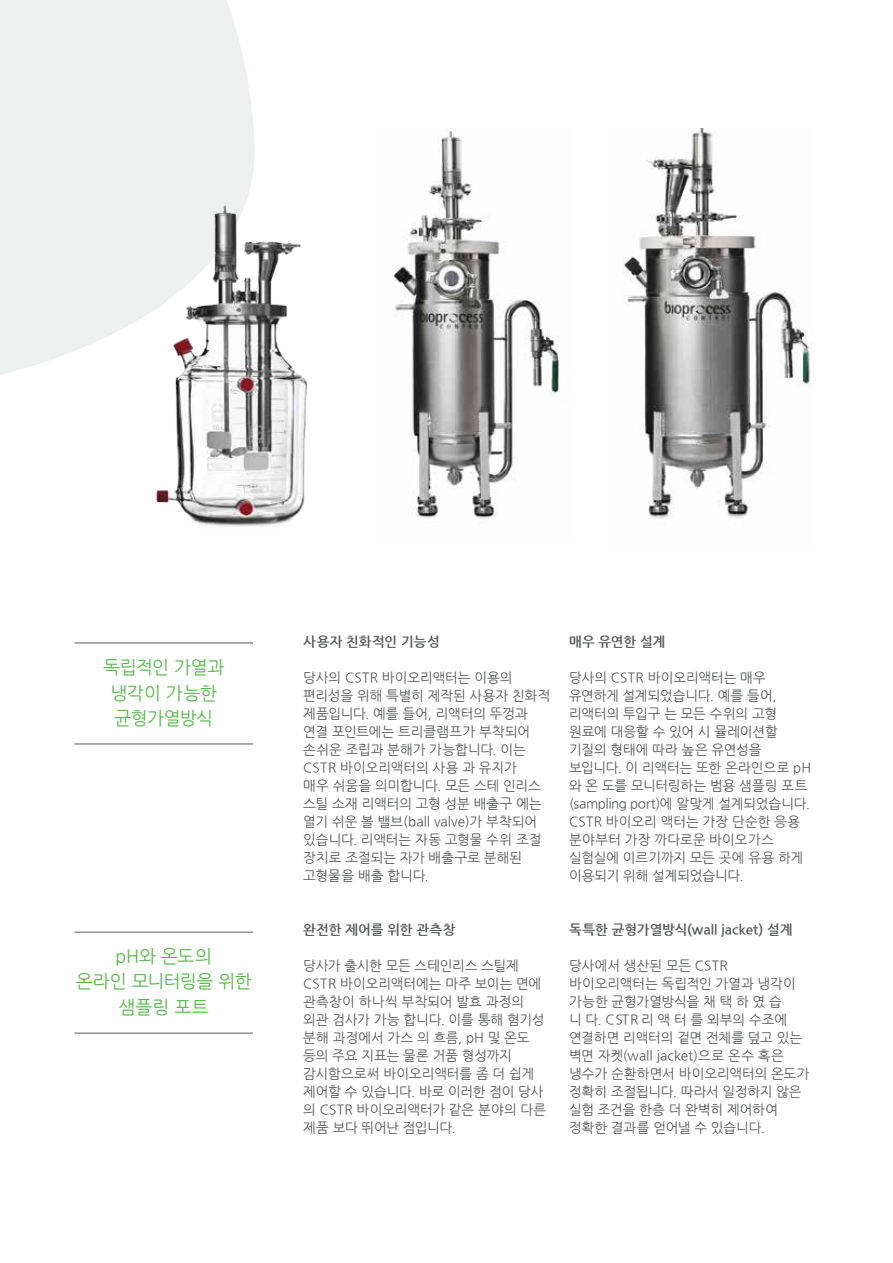
<style>
.page{position:relative;width:893px;height:1263px;background:#fff}
.page>*{position:absolute;margin:0;border:0;box-sizing:border-box;transform-origin:0 0}
.t1{font:18px/25.5px "Nanum Gothic";letter-spacing:-.015em;color:#54b948;text-align:center}
.t2{font:13.5px/18px "Nanum Gothic";color:#58595b}
.t3{font:700 13.5px "Nanum Gothic";letter-spacing:.005em;color:#58595b}
.t4{font:700 13.5px "Nanum Gothic";letter-spacing:.025em;color:#58595b}
</style>
<div class="page">
<svg style="left:0;top:0;width:254px;height:375px;background:#eff0f0"></svg>
<hr style="left:74px;top:643px;width:179px;height:1px;background:#58595b">
<img style="left:394px;top:131px;width:165px;height:388px">
<img style="left:156px;top:190px;width:152px;height:337px">
<img style="left:623px;top:129px;width:189px;height:390px">
<hr style="left:74px;top:744px;width:179px;height:1px;background:#58595b">
<hr style="left:74px;top:932px;width:179px;height:1px;background:#58595b">
<hr style="left:74px;top:1033px;width:179px;height:1px;background:#58595b">
<h1 class="t1" style="left:103px;top:655px;width:123px">독립적인 가열과 냉각이 가능한 균형가열방식</h1>
<h1 class="t1" style="left:76px;top:943px;width:177px">pH와 온도의<br>온라인 모니터링을 위한 샘플링 포트</h1>
<p class="t4" style="left:303px;top:635px;width:138px">사용자 친화적인 기능성</p>
<p class="t2" style="left:303px;top:669px;width:249px">당사의 CSTR 바이오리액터는 이용의 편리성을 위해 특별히 제작된 사용자 친화적 제품입니다. 예를 들어, 리액터의 뚜껑과 연결 포인트에는 트리클램프가 부착되어 손쉬운 조립과 분해가 가능합니다. 이는<br>CSTR 바이오리액터의 사용 과 유지가<br>매우 쉬움을 의미합니다. 모든 스테 인리스 스틸 소재 리액터의 고형 성분 배출구 에는 열기 쉬운 볼 밸브(ball valve)가 부착되어 있습니다. 리액터는 자동 고형물 수위 조절 장치로 조절되는 자가 배출구로 분해된 고형물을 배출 합니다.</p>
<p class="t3" style="left:303px;top:923px;width:154px">완전한 제어를 위한 관측창</p>
<p class="t2" style="left:303px;top:957px;width:244px">당사가 출시한 모든 스테인리스 스틸제<br>CSTR 바이오리액터에는 마주 보이는 면에 관측창이 하나씩 부착되어 발효 과정의 외관 검사가 가능 합니다. 이를 통해 혐기성 분해 과정에서 가스 의 흐름, pH 및 온도 등의 주요 지표는 물론 거품 형성까지 감시함으로써 바이오리액터를 좀 더 쉽게 제어할 수 있습니다. 바로 이러한 점이 당사 의 CSTR 바이오리액터가 같은 분야의 다른 제품 보다 뛰어난 점입니다.</p>
<p class="t3" style="left:569px;top:635px;width:98px">매우 유연한 설계</p>
<p class="t2" style="left:569px;top:669px;width:244px">당사의 CSTR 바이오리액터는 매우 유연하게 설계되었습니다. 예를 들어, 리액터의 투입구 는 모든 수위의 고형 원료에 대응할 수 있어 시 뮬레이션할 기질의 형태에 따라 높은 유연성을 보입니다. 이 리액터는 또한 온라인으로 pH 와 온 도를 모니터링하는 범용 샘플링 포트 (sampling port)에 알맞게 설계되었습니다.<br>CSTR 바이오리 액터는 가장 단순한 응용 분야부터 가장 까다로운 바이오가스 실험실에 이르기까지 모든 곳에 유용 하게 이용되기 위해 설계되었습니다.</p>
<p class="t3" style="left:569px;top:923px;width:225px">독특한 균형가열방식(wall jacket) 설계</p>
<p class="t2" style="left:569px;top:957px;width:242px">당사에서 생산된 모든 CSTR 바이오리액터는 독립적인 가열과 냉각이 가능한 균형가열방식을 채 택 하 였 습<br>니 다. C ST R 리 액 터 를 외부의 수조에 연결하면 리액터의 겉면 전체를 덮고 있는 벽면 자켓(wall jacket)으로 온수 혹은 냉수가 순환하면서 바이오리액터의 온도가 정확히 조절됩니다. 따라서 일정하지 않은 실험 조건을 한층 더 완벽히 제어하여 정확한 결과를 얻어낼 수 있습니다.</p>
</div>
